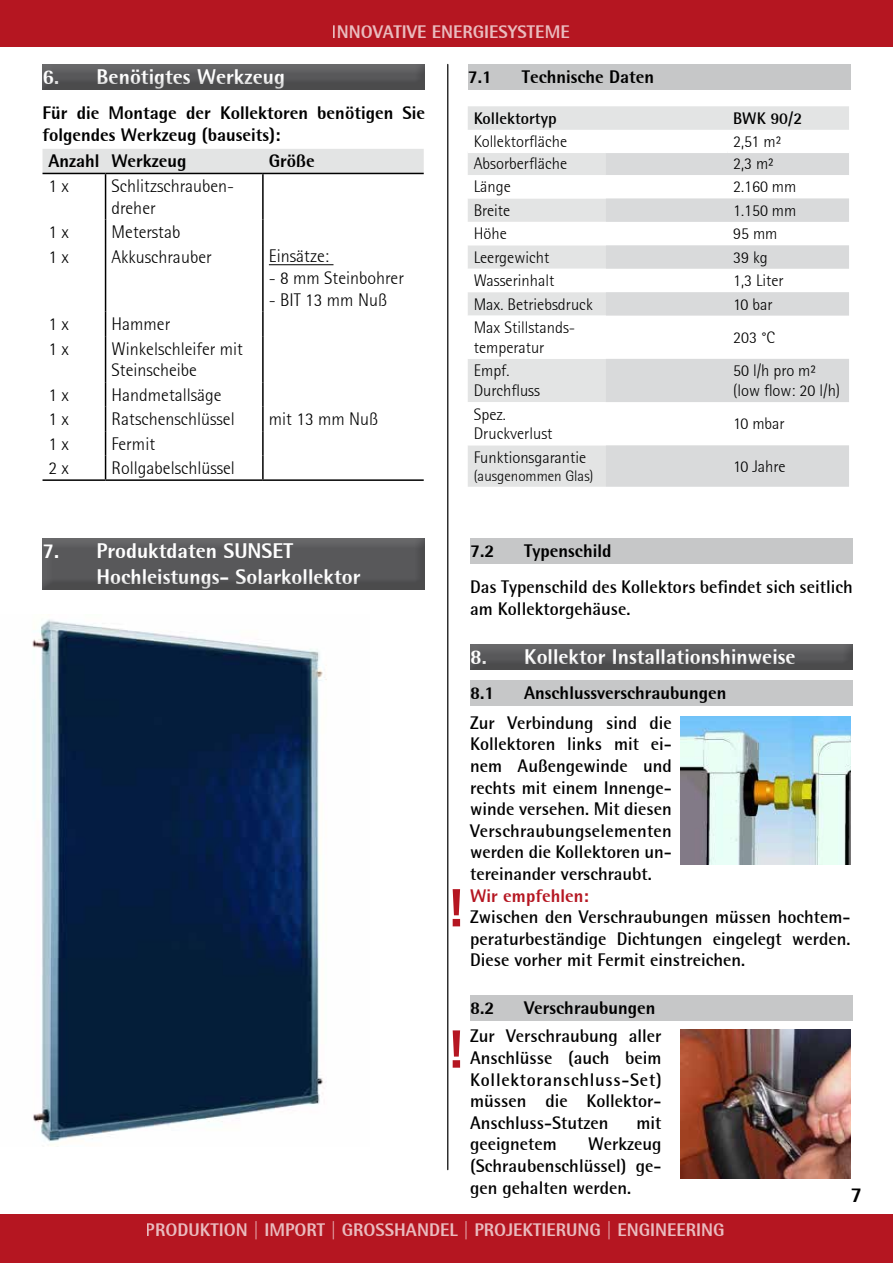
<style>
.page{position:relative;width:893px;height:1263px;background:#fff}
.page>*{position:absolute;margin:0;border:0;box-sizing:border-box;transform-origin:0 0}
.t1{font:800 54px "Rotis Semi Sans";color:#b51621}
.t2{font:800 21px/25.2px "Rotis Semi Sans";color:#fff}
.t3{font:800 21px "Rotis Semi Sans";color:#000}
.t4{font:700 18px/21.6px "Rotis Semi Sans";color:#000;text-align:justify}
.t5{font:300 18px/21.6px "Rotis Semisans";color:#000}
.t6{font:800 18px/21.6px "Rotis Semi Sans";color:#000}
.t7{font:800 18px "Rotis Semi Sans";color:#fff}
.t8{font:800 18px "Rotis Semi Sans";color:#b51621}
.t9{font:300 16.5px/19.8px "Rotis Semisans";color:#000}
.t10{font:700 16.5px "Rotis Semi Sans";color:#000}
.t11{font:300 15px "Rotis Semisans";color:#000}
</style>
<div class="page">
<div style="left:0;top:0;width:893px;height:47px;background:#b51621"></div>
<div style="left:0;top:1214px;width:893px;height:49px;background:#b51621"></div>
<div style="left:40px;top:64px;width:386px;height:27px;background:#000;opacity:.15"></div>
<div style="left:43px;top:149px;width:381px;height:24px;background:#e3e4e4"></div>
<hr style="left:43px;top:173px;width:63px;height:1px;background:#000">
<hr style="left:106px;top:173px;width:157px;height:1px;background:#000">
<hr style="left:263px;top:173px;width:161px;height:1px;background:#000">
<hr style="left:105px;top:174px;width:1px;height:46px;background:#000">
<svg style="left:105px;top:220px;width:1px;height:24px"></svg>
<hr style="left:105px;top:244px;width:1px;height:68px;background:#000">
<svg style="left:105px;top:312px;width:1px;height:24px"></svg>
<hr style="left:105px;top:336px;width:1px;height:46px;background:#000">
<svg style="left:105px;top:382px;width:1px;height:97px"></svg>
<hr style="left:262px;top:174px;width:2px;height:46px;background:#000">
<hr style="left:262px;top:220px;width:2px;height:24px;background:#000">
<hr style="left:262px;top:244px;width:2px;height:68px;background:#000">
<hr style="left:262px;top:312px;width:2px;height:24px;background:#000">
<hr style="left:262px;top:336px;width:2px;height:46px;background:#000">
<hr style="left:262px;top:382px;width:2px;height:25px;background:#000">
<hr style="left:262px;top:407px;width:2px;height:24px;background:#000">
<hr style="left:262px;top:431px;width:2px;height:25px;background:#000">
<hr style="left:262px;top:456px;width:2px;height:23px;background:#000">
<hr style="left:43px;top:479px;width:63px;height:2px;background:#000">
<hr style="left:106px;top:479px;width:157px;height:2px;background:#000">
<hr style="left:263px;top:479px;width:161px;height:2px;background:#000">
<hr style="left:269px;top:264px;width:64px;height:1px;background:#000">
<img style="left:680px;top:716px;width:170px;height:149px">
<img style="left:680px;top:1030px;width:170px;height:148px">
<div style="left:466px;top:644px;width:388px;height:26px;background:#000;opacity:.15"></div>
<div style="left:470px;top:680px;width:383px;height:26px;background:#c6c7c8"></div>
<div style="left:470px;top:995px;width:383px;height:25px;background:#c6c7c8"></div>
<hr style="left:447px;top:65px;width:1px;height:1104px;background:#000">
<div style="left:41px;top:537px;width:396px;height:55px;background:#000;opacity:.15"></div>
<img style="left:32px;top:619px;width:295px;height:527px">
<div style="left:468px;top:106px;width:381px;height:381px;background:#e3e4e4"></div>
<svg style="left:468px;top:130px;width:138px;height:315px"></svg>
<svg style="left:606px;top:130px;width:243px;height:20px"></svg>
<svg style="left:606px;top:153px;width:243px;height:334px;fill:#d9dadb"></svg>
<hr style="left:468px;top:150px;width:138px;height:3px;background:#fff">
<hr style="left:606px;top:150px;width:121px;height:3px;background:#fff">
<hr style="left:727px;top:150px;width:122px;height:3px;background:#fff">
<div style="left:470px;top:538px;width:383px;height:26px;background:#c6c7c8"></div>
<div style="left:468px;top:64px;width:382px;height:25px;background:#c6c7c8"></div>
<p class="t7" style="left:332px;top:21px;width:239px">INNOVATIVE ENERGIESYSTEME</p>
<p class="t2" style="left:43px;top:64px;width:244px">6. Benötigtes Werkzeug</p>
<p class="t6" style="left:43px;top:102px;width:384px">Für die Montage der Kollektoren benötigen Sie folgendes Werkzeug (bauseits):</p>
<p class="t6" style="left:49px;top:150px;width:140px">Anzahl Werkzeug</p>
<p class="t6" style="left:269px;top:150px;width:48px">Größe</p>
<p class="t5" style="left:49px;top:175px;width:22px">1 x</p>
<p class="t5" style="left:112px;top:175px;width:124px">Schlitzschrauben&shy;dreher</p>
<p class="t5" style="left:49px;top:221px;width:22px">1 x</p>
<p class="t5" style="left:112px;top:221px;width:70px">Meterstab</p>
<p class="t5" style="left:49px;top:246px;width:22px">1 x</p>
<p class="t5" style="left:112px;top:246px;width:102px">Akkuschrauber</p>
<p class="t5" style="left:269px;top:246px;width:62px">Einsätze:</p>
<p class="t5" style="left:269px;top:267px;width:137px">- 8 mm Steinbohrer</p>
<p class="t5" style="left:269px;top:289px;width:120px">- BIT 13 mm Nuß</p>
<p class="t5" style="left:49px;top:313px;width:22px">1 x</p>
<p class="t5" style="left:112px;top:313px;width:60px">Hammer</p>
<p class="t5" style="left:49px;top:338px;width:22px">1 x</p>
<p class="t5" style="left:112px;top:338px;width:133px">Winkelschleifer mit<br>Steinscheibe</p>
<p class="t5" style="left:49px;top:384px;width:22px">1 x</p>
<p class="t5" style="left:112px;top:384px;width:112px">Handmetallsäge</p>
<p class="t5" style="left:49px;top:408px;width:22px">1 x</p>
<p class="t5" style="left:112px;top:408px;width:125px">Ratschenschlüssel</p>
<p class="t5" style="left:269px;top:408px;width:111px">mit 13 mm Nuß</p>
<p class="t5" style="left:49px;top:433px;width:22px">1 x</p>
<p class="t5" style="left:112px;top:433px;width:45px">Fermit</p>
<p class="t5" style="left:49px;top:457px;width:22px">2 x</p>
<p class="t5" style="left:112px;top:457px;width:125px">Rollgabelschlüssel</p>
<p class="t2" style="left:97px;top:538px;width:266px;text-indent:-54px">7. Produktdaten SUNSET<br>Hochleistungs- Solarkollektor</p>
<p class="t6" style="left:468px;top:66px;width:26px">7.1</p>
<p class="t6" style="left:522px;top:66px;width:134px">Technische Daten</p>
<p class="t10" style="left:474px;top:108px;width:84px">Kollektortyp</p>
<p class="t10" style="left:733px;top:108px;width:71px">BWK 90/2</p>
<p class="t9" style="left:474px;top:132px;width:95px">Kollektorfläche</p>
<p class="t9" style="left:733px;top:132px;width:50px">2,51 m²</p>
<p class="t9" style="left:474px;top:154px;width:95px">Absorberfläche</p>
<p class="t9" style="left:733px;top:154px;width:42px">2,3 m²</p>
<p class="t9" style="left:474px;top:177px;width:39px">Länge</p>
<p class="t9" style="left:733px;top:177px;width:65px">2.160 mm</p>
<p class="t9" style="left:474px;top:200px;width:38px">Breite</p>
<p class="t9" style="left:733px;top:200px;width:65px">1.150 mm</p>
<p class="t9" style="left:474px;top:224px;width:35px">Höhe</p>
<p class="t9" style="left:733px;top:224px;width:46px">95 mm</p>
<p class="t9" style="left:474px;top:247px;width:77px">Leergewicht</p>
<p class="t9" style="left:733px;top:247px;width:36px">39 kg</p>
<p class="t9" style="left:474px;top:271px;width:82px">Wasserinhalt</p>
<p class="t9" style="left:733px;top:271px;width:52px">1,3 Liter</p>
<p class="t9" style="left:474px;top:294px;width:120px">Max. Betriebsdruck</p>
<p class="t9" style="left:733px;top:294px;width:41px">10 bar</p>
<p class="t9" style="left:474px;top:318px;width:103px">Max Stillstands&shy;temperatur</p>
<p class="t9" style="left:733px;top:327px;width:43px">203 °C</p>
<p class="t9" style="left:474px;top:361px;width:68px">Empf.<br>Durchfluss</p>
<p class="t9" style="left:733px;top:361px;width:109px">50 l/h pro m² (low flow: 20 l/h)</p>
<p class="t9" style="left:474px;top:404px;width:80px">Spez.<br>Druckverlust</p>
<p class="t9" style="left:733px;top:414px;width:53px">10 mbar</p>
<p class="t9" style="left:474px;top:447px;width:114px">Funktionsgarantie</p>
<p class="t11" style="left:474px;top:467px;width:121px">(ausgenommen Glas)</p>
<p class="t9" style="left:733px;top:456px;width:54px">10 Jahre</p>
<p class="t6" style="left:470px;top:540px;width:26px">7.2</p>
<p class="t6" style="left:524px;top:540px;width:89px">Typenschild</p>
<p class="t4" style="left:470px;top:576px;width:384px">Das Typenschild des Kollektors befindet sich seitlich am Kollektorgehäuse.</p>
<h1 class="t1" style="left:446px;top:874px;width:19px">!</h1>
<p class="t2" style="left:470px;top:644px;width:327px">8. Kollektor Installationshinweise</p>
<p class="t6" style="left:470px;top:682px;width:26px">8.1</p>
<p class="t6" style="left:524px;top:682px;width:204px">Anschlussverschraubungen</p>
<p class="t4" style="left:470px;top:711px;width:203px">Zur Verbindung sind die Kollektoren links mit ei&shy;nem Außengewinde und rechts mit einem Innenge&shy;winde versehen. Mit diesen Verschraubungselementen werden die Kollektoren un&shy;tereinander verschraubt.</p>
<p class="t8" style="left:470px;top:884px;width:120px">Wir empfehlen:</p>
<p class="t4" style="left:470px;top:906px;width:382px">Zwischen den Verschraubungen müssen hochtem&shy;peraturbeständige Dichtungen eingelegt werden.<br>Diese vorher mit Fermit einstreichen.</p>
<h1 class="t1" style="left:446px;top:1015px;width:19px">!</h1>
<p class="t6" style="left:470px;top:997px;width:26px">8.2</p>
<p class="t6" style="left:524px;top:997px;width:133px">Verschraubungen</p>
<p class="t4" style="left:470px;top:1025px;width:193px">Zur Verschraubung aller Anschlüsse (auch beim Kollektoranschluss-Set) müssen die Kollektor-Anschluss-Stutzen</p>
<p class="t4" style="left:637px;top:1112px;width:27px">mit</p>
<p class="t4" style="left:470px;top:1133px;width:88px">geeignetem</p>
<p class="t4" style="left:470px;top:1133px;width:193px;text-indent:118px">Werkzeug (Schraubenschlüssel) ge&shy;gen gehalten werden.</p>
<p class="t3" style="left:850px;top:1181px;width:13px">7</p>
<p class="t7" style="left:146px;top:1219px;width:580px">PRODUKTION | IMPORT | GROSSHANDEL | PROJEKTIERUNG | ENGINEERING</p>
</div>
